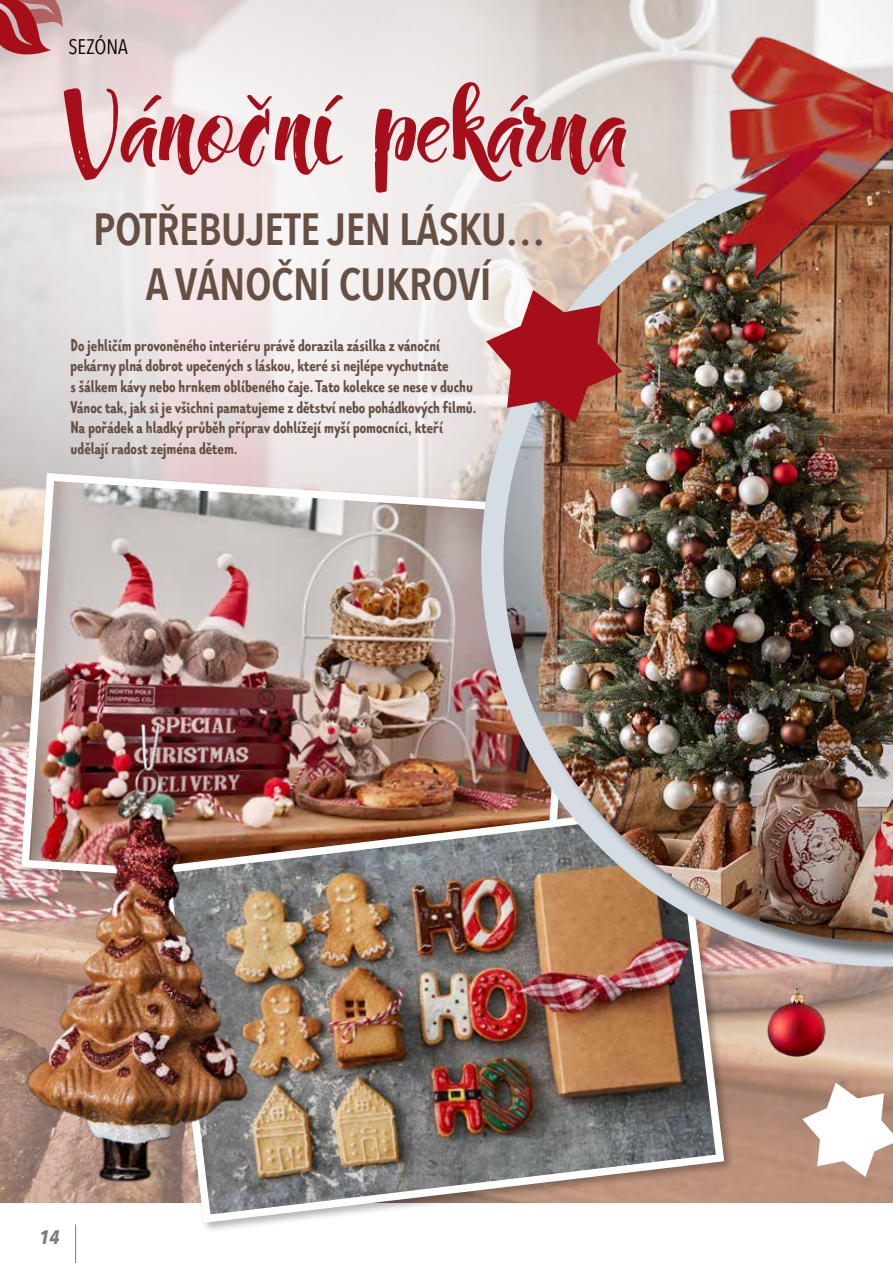
<style>
.page{position:relative;width:893px;height:1263px;background:#fff}
.page>*{position:absolute;margin:0;border:0;box-sizing:border-box;transform-origin:0 0}
.t1{font:118.8px "Dragonflight Pro Regular";letter-spacing:-.02em;color:#a60e1a}
.t2{font:600 45px/54px "Avenir Next Condensed";letter-spacing:-.01em;color:#665043;text-align:center}
.t3{font:21px "Avenir Next Condensed";color:#000}
.t4{font:italic 700 19.5px "Avenir Next Condensed";color:#7c7b7b}
.t5{font:700 17.25px/20.7px "Limes Sans";color:#665043}
</style>
<div class="page">
<hr style="left:75px;top:1225px;width:1px;height:38px;background:#7c7b7b">
<img style="left:0;top:0;width:893px;height:1202px">
<svg style="left:0;top:0;width:804px;height:591px;background:#e9e2e1"></svg>
<svg style="left:0;top:0;width:63px;height:69px;background:#c17579"></svg>
<img style="left:17px;top:469px;width:464px;height:331px">
<div style="left:160px;top:802px;width:575px;height:432px;background:#000;opacity:.3"></div>
<img style="left:277px;top:800px;width:451px;height:427px">
<img style="left:481px;top:155px;width:412px;height:811px">
<div style="left:506px;top:101px;width:387px;height:860px;background:#000;opacity:.5"></div>
<img style="left:503px;top:99px;width:390px;height:843px">
<img style="left:699px;top:21px;width:194px;height:270px">
<img style="left:15px;top:716px;width:262px;height:524px">
<img style="left:744px;top:975px;width:116px;height:108px">
<svg style="left:486px;top:290px;width:136px;height:133px;background:#b85e5c"></svg>
<svg style="left:802px;top:1082px;width:91px;height:95px"></svg>
<p class="t3" style="left:69px;top:29px;width:61px">SEZÓNA</p>
<h1 class="t1" style="left:60px;top:50px;width:569px">Vánoční pekárna</h1>
<h2 class="t2" style="left:93px;top:201px;width:454px">POTŘEBUJETE JEN LÁSKU…<br>A VÁNOČNÍ CUKROVÍ</h2>
<p class="t5" style="left:71px;top:334px;width:407px">Do jehličím provoněného interiéru právě dorazila zásilka z vánoční pekárny plná dobrot upečených s láskou, které si nejlépe vychutnáte<br>s šálkem kávy nebo hrnkem oblíbeného čaje. Tato kolekce se nese v duchu Vánoc tak, jak si je všichni pamatujeme z dětství nebo pohádkových filmů.<br>Na pořádek a hladký průběh příprav dohlížejí myší pomocníci, kteří udělají radost zejména dětem.</p>
<p class="t4" style="left:39px;top:1225px;width:22px">14</p>
</div>
